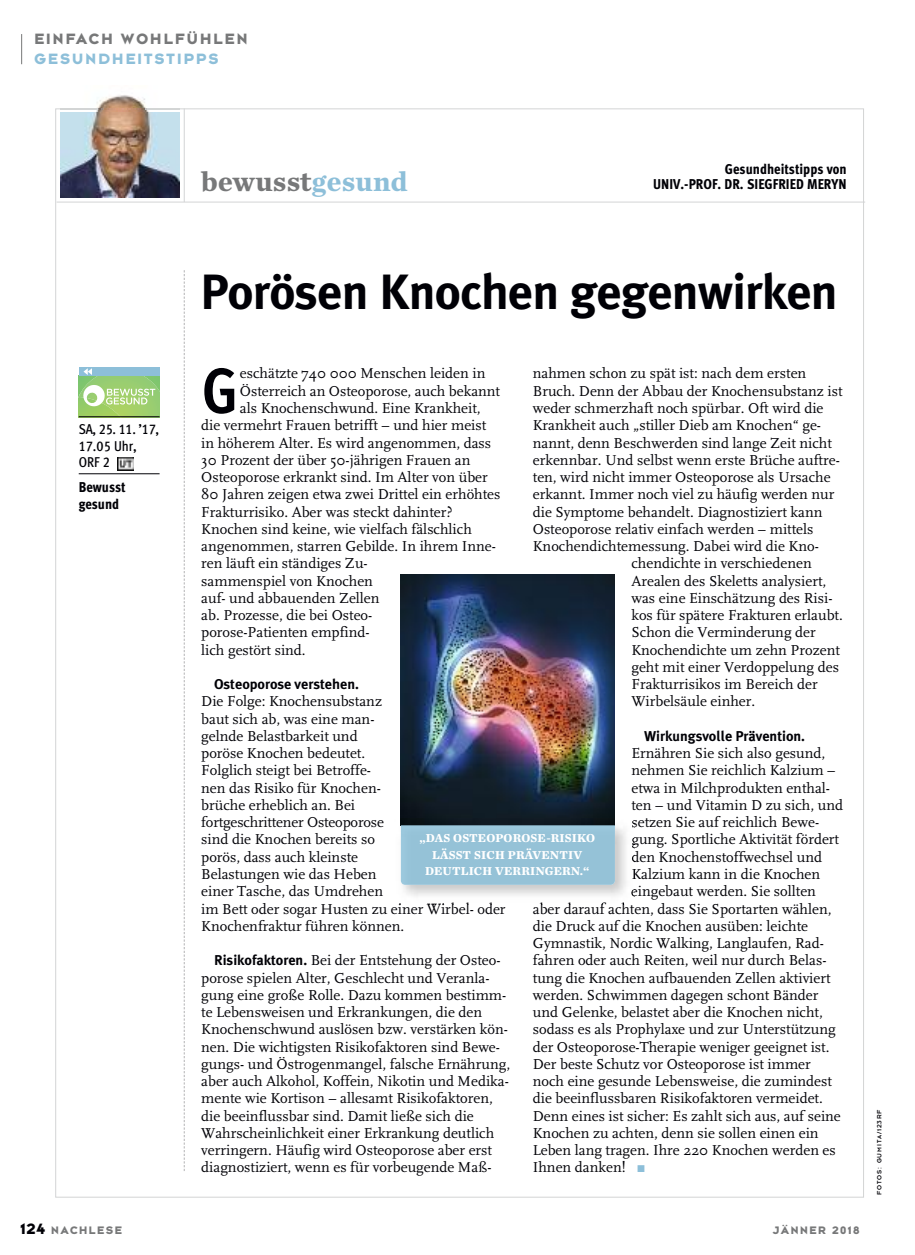
<style>
.page{position:relative;width:915px;height:1255px;background:#fff}
.page>*{position:absolute;margin:0;border:0;box-sizing:border-box;transform-origin:0 0}
.t1{font:64.2px "Meta Cond Bold LF";color:#000006}
.t2{font:700 49.5px "Meta Plus";letter-spacing:-.015em;color:#000006}
.t3{font:700 28.5px "Chronicle Text G1";letter-spacing:.005em;color:#777879}
.t4{font:16.5px "Bonn Bold Caps";letter-spacing:.13em;color:#777879}
.t5{font:16.5px "Bonn Bold Caps";letter-spacing:.13em;color:#8dbfd9}
.t6{font:15px/17.2px "FF Scala";color:#000006}
.t7{font:14.25px/16.5px "Meta Cond Extra Bold LF";color:#000006}
.t8{font:700 14.25px "Meta Plus";color:#000006}
.t9{font:14.25px/16.5px "Meta Cond Medium LF";color:#000006}
.t10{font:700 12px/16.5px "Chronicle Text G1";letter-spacing:.015em;color:#fff;text-align:center}
.t11{font:12px "Bonn Bold Caps";letter-spacing:.13em;color:#777879}
.t12{font:6.75px "Bonn Book Caps";letter-spacing:.135em;color:#000006}
.s1{color:#8dbfd9}
.s2{font-family:"Meta Plus";font-weight:700;font-size:14.25px}
.s3{font-size:16.5px;color:#000006}
</style>
<div class="page">
<hr style="left:21px;top:34px;width:1px;height:30px;background:#777879">
<hr style="left:184px;top:108px;width:1px;height:94px;background:#d3d4d5">
<hr style="left:57px;top:202px;width:807px;height:1px;background:#d3d4d5">
<svg style="left:184px;top:270px;width:1px;height:900px"></svg>
<div style="left:79px;top:367px;width:80px;height:9px;background:#8dbfd9"></div>
<hr style="left:79px;top:473px;width:80px;height:1px;background:#000006">
<img style="left:117px;top:458px;width:16px;height:12px">
<svg style="left:79px;top:368px;width:80px;height:49px"></svg>
<img style="left:401px;top:574px;width:213px;height:244px">
<img style="left:399px;top:818px;width:235px;height:86px">
<svg style="left:632px;top:818px;width:2px;height:9px"></svg>
<img style="left:631px;top:834px;width:3px;height:14px">
<svg style="left:631px;top:852px;width:3px;height:9px"></svg>
<svg style="left:632px;top:867px;width:2px;height:12px"></svg>
<svg style="left:631px;top:886px;width:3px;height:12px"></svg>
<img style="left:537px;top:902px;width:77px;height:2px">
<img style="left:401px;top:818px;width:213px;height:7px">
<img style="left:401px;top:880px;width:213px;height:4px">
<img style="left:61px;top:95px;width:119px;height:103px">
<img style="left:61px;top:108px;width:119px;height:1px">
<p class="t4" style="left:34px;top:29px;width:214px">EINFACH WOHLFÜHLEN</p>
<p class="t5" style="left:34px;top:49px;width:185px">GESUNDHEITSTIPPS</p>
<p class="t7" style="left:724px;top:162px;width:123px">Gesundheitstipps von</p>
<h3 class="t3" style="left:201px;top:172px;width:208px">bewusst<span class="s1">gesund</span></h3>
<p class="t7" style="left:653px;top:177px;width:195px">UNIV.-PROF. DR. SIEGFRIED MERYN</p>
<h2 class="t2" style="left:200px;top:263px;width:638px">Porösen Knochen gegenwirken</h2>
<p class="t9" style="left:79px;top:422px;width:82px">SA, 25. 11. ’17,<br>17.05 Uhr,<br>ORF 2</p>
<p class="t7" style="left:79px;top:480px;width:48px">Bewusst gesund</p>
<h1 class="t1" style="left:202px;top:366px;width:38px">G</h1>
<p class="t6" style="left:240px;top:366px;width:247px">eschätzte 740 000 Menschen leiden in</p>
<p class="t6" style="left:532px;top:366px;width:275px">nahmen schon zu spät ist: nach dem ersten</p>
<p class="t6" style="left:532px;top:384px;width:311px">Bruch. Denn der Abbau der Knochensubstanz ist</p>
<p class="t6" style="left:532px;top:401px;width:292px">weder schmerzhaft noch spürbar. Oft wird die</p>
<p class="t6" style="left:532px;top:418px;width:289px">Krankheit auch „stiller Dieb am Knochen“ ge-</p>
<p class="t6" style="left:532px;top:435px;width:300px">nannt, denn Beschwerden sind lange Zeit nicht</p>
<p class="t6" style="left:532px;top:453px;width:308px">erkennbar. Und selbst wenn erste Brüche auftre-</p>
<p class="t6" style="left:532px;top:470px;width:299px">ten, wird nicht immer Osteoporose als Ursache</p>
<p class="t6" style="left:532px;top:487px;width:303px">erkannt. Immer noch viel zu häufig werden nur</p>
<p class="t6" style="left:532px;top:504px;width:291px">die Symptome behandelt. Diagnostiziert kann</p>
<p class="t6" style="left:532px;top:522px;width:282px">Osteoporose relativ einfach werden – mittels</p>
<p class="t6" style="left:532px;top:539px;width:287px">Knochendichtemessung. Dabei wird die Kno-</p>
<p class="t6" style="left:631px;top:556px;width:182px">chendichte in verschiedenen</p>
<p class="t6" style="left:631px;top:573px;width:196px">Arealen des Skeletts analysiert,</p>
<p class="t6" style="left:631px;top:591px;width:202px">was eine Einschätzung des Risi-</p>
<p class="t6" style="left:631px;top:608px;width:213px">kos für spätere Frakturen erlaubt.</p>
<p class="t6" style="left:631px;top:625px;width:186px">Schon die Verminderung der</p>
<p class="t6" style="left:631px;top:642px;width:210px">Knochendichte um zehn Prozent</p>
<p class="t6" style="left:631px;top:660px;width:209px">geht mit einer Verdoppelung des</p>
<p class="t6" style="left:631px;top:677px;width:188px">Frakturrisikos im Bereich der</p>
<p class="t6" style="left:631px;top:694px;width:125px">Wirbelsäule einher.</p>
<p class="t8" style="left:644px;top:727px;width:162px">Wirkungsvolle Prävention.</p>
<p class="t6" style="left:631px;top:746px;width:195px">Ernähren Sie sich also gesund,</p>
<p class="t6" style="left:631px;top:763px;width:205px">nehmen Sie reichlich Kalzium –</p>
<p class="t6" style="left:631px;top:780px;width:200px">etwa in Milchprodukten enthal-</p>
<p class="t6" style="left:631px;top:798px;width:213px">ten – und Vitamin D zu sich, und</p>
<p class="t6" style="left:631px;top:815px;width:189px">setzen Sie auf reichlich Bewe-</p>
<p class="t6" style="left:631px;top:832px;width:209px">gung. Sportliche Aktivität fördert</p>
<p class="t6" style="left:631px;top:849px;width:192px">den Knochenstoffwechsel und</p>
<p class="t6" style="left:631px;top:867px;width:190px">Kalzium kann in die Knochen</p>
<p class="t6" style="left:630px;top:884px;width:186px">eingebaut werden. Sie sollten</p>
<p class="t6" style="left:532px;top:901px;width:300px">aber darauf achten, dass Sie Sportarten wählen,</p>
<p class="t6" style="left:532px;top:918px;width:277px">die Druck auf die Knochen ausüben: leichte</p>
<p class="t6" style="left:532px;top:936px;width:292px">Gymnastik, Nordic Walking, Langlaufen, Rad-</p>
<p class="t6" style="left:532px;top:953px;width:295px">fahren oder auch Reiten, weil nur durch Belas-</p>
<p class="t6" style="left:532px;top:970px;width:299px">tung die Knochen aufbauenden Zellen aktiviert</p>
<p class="t6" style="left:532px;top:987px;width:287px">werden. Schwimmen dagegen schont Bänder</p>
<p class="t6" style="left:532px;top:1005px;width:291px">und Gelenke, belastet aber die Knochen nicht,</p>
<p class="t6" style="left:532px;top:1022px;width:304px">sodass es als Prophylaxe und zur Unterstützung</p>
<p class="t6" style="left:532px;top:1039px;width:298px">der Osteoporose-Therapie weniger geeignet ist.</p>
<p class="t6" style="left:532px;top:1056px;width:279px">Der beste Schutz vor Osteoporose ist immer</p>
<p class="t6" style="left:532px;top:1074px;width:300px">noch eine gesunde Lebensweise, die zumindest</p>
<p class="t6" style="left:532px;top:1091px;width:291px">die beeinflussbaren Risikofaktoren vermeidet.</p>
<p class="t6" style="left:532px;top:1108px;width:309px">Denn eines ist sicher: Es zahlt sich aus, auf seine</p>
<p class="t6" style="left:532px;top:1125px;width:287px">Knochen zu achten, denn sie sollen einen ein</p>
<p class="t6" style="left:532px;top:1143px;width:304px">Leben lang tragen. Ihre 220 Knochen werden es</p>
<p class="t6" style="left:532px;top:1160px;width:114px">Ihnen danken! <span class="s1">π</span></p>
<p class="t6" style="left:240px;top:384px;width:261px">Österreich an Osteoporose, auch bekannt</p>
<p class="t6" style="left:240px;top:401px;width:242px">als Knochenschwund. Eine Krankheit,</p>
<p class="t6" style="left:201px;top:418px;width:286px">die vermehrt Frauen betrifft – und hier meist</p>
<p class="t6" style="left:201px;top:435px;width:291px">in höherem Alter. Es wird angenommen, dass</p>
<p class="t6" style="left:201px;top:453px;width:270px">30 Prozent der über 50-jährigen Frauen an</p>
<p class="t6" style="left:201px;top:470px;width:288px">Osteoporose erkrankt sind. Im Alter von über</p>
<p class="t6" style="left:201px;top:487px;width:301px">80 Jahren zeigen etwa zwei Drittel ein erhöhtes</p>
<p class="t6" style="left:201px;top:504px;width:253px">Frakturrisiko. Aber was steckt dahinter?</p>
<p class="t6" style="left:201px;top:522px;width:272px">Knochen sind keine, wie vielfach fälschlich</p>
<p class="t6" style="left:201px;top:539px;width:296px">angenommen, starren Gebilde. In ihrem Inne-</p>
<p class="t6" style="left:201px;top:556px;width:168px">ren läuft ein ständiges Zu-</p>
<p class="t6" style="left:201px;top:573px;width:173px">sammenspiel von Knochen</p>
<p class="t6" style="left:201px;top:591px;width:180px">auf- und abbauenden Zellen</p>
<p class="t6" style="left:201px;top:608px;width:172px">ab. Prozesse, die bei Osteo-</p>
<p class="t6" style="left:201px;top:625px;width:170px">porose-Patienten empfind-</p>
<p class="t6" style="left:201px;top:642px;width:106px">lich gestört sind.</p>
<p class="t8" style="left:214px;top:676px;width:146px">Osteoporose verstehen.</p>
<p class="t6" style="left:201px;top:694px;width:306px">Die Folge: Knochensubstanz<br>baut sich ab, was eine man-<br>gelnde Belastbarkeit und<br>poröse Knochen bedeutet.<br>Folglich steigt bei Betroffe-<br>nen das Risiko für Knochen-<br>brüche erheblich an. Bei<br>fortgeschrittener Osteoporose<br>sind die Knochen bereits so<br>porös, dass auch kleinste<br>Belastungen wie das Heben<br>einer Tasche, das Umdrehen<br>im Bett oder sogar Husten zu einer Wirbel- oder<br>Knochenfraktur führen können.</p>
<p class="t6" style="left:201px;top:953px;width:310px;text-indent:13px"><span class="s2">Risikofaktoren.</span> Bei der Entstehung der Osteo&shy;porose spielen Alter, Geschlecht und Veranla&shy;gung eine große Rolle. Dazu kommen bestimm&shy;te Lebensweisen und Erkrankungen, die den Knochenschwund auslösen bzw. verstärken kön&shy;nen. Die wichtigsten Risikofaktoren sind Bewe&shy;gungs- und Östrogenmangel, falsche Ernährung, aber auch Alkohol, Koffein, Nikotin und Medika&shy;mente wie Kortison – allesamt Risikofaktoren, die beeinflussbar sind. Damit ließe sich die Wahrscheinlichkeit einer Erkrankung deutlich verringern. Häufig wird Osteoporose aber erst diagnostiziert, wenn es für vorbeugende Maß-</p>
<p class="t10" style="left:419px;top:831px;width:177px">„DAS OSTEOPOROSE-RISIKO<br>LÄSST SICH PRÄVENTIV<br>DEUTLICH VERRINGERN.“</p>
<p class="t11" style="left:21px;top:1222px;width:103px"><span class="s3">124</span> NACHLESE</p>
<p class="t11" style="left:772px;top:1222px;width:88px">JÄNNER 2018</p>
<p class="t12" style="left:875px;top:1194px;width:87px;rotate:-90deg">FOTOS: GUMITA/123RF</p>
</div>
